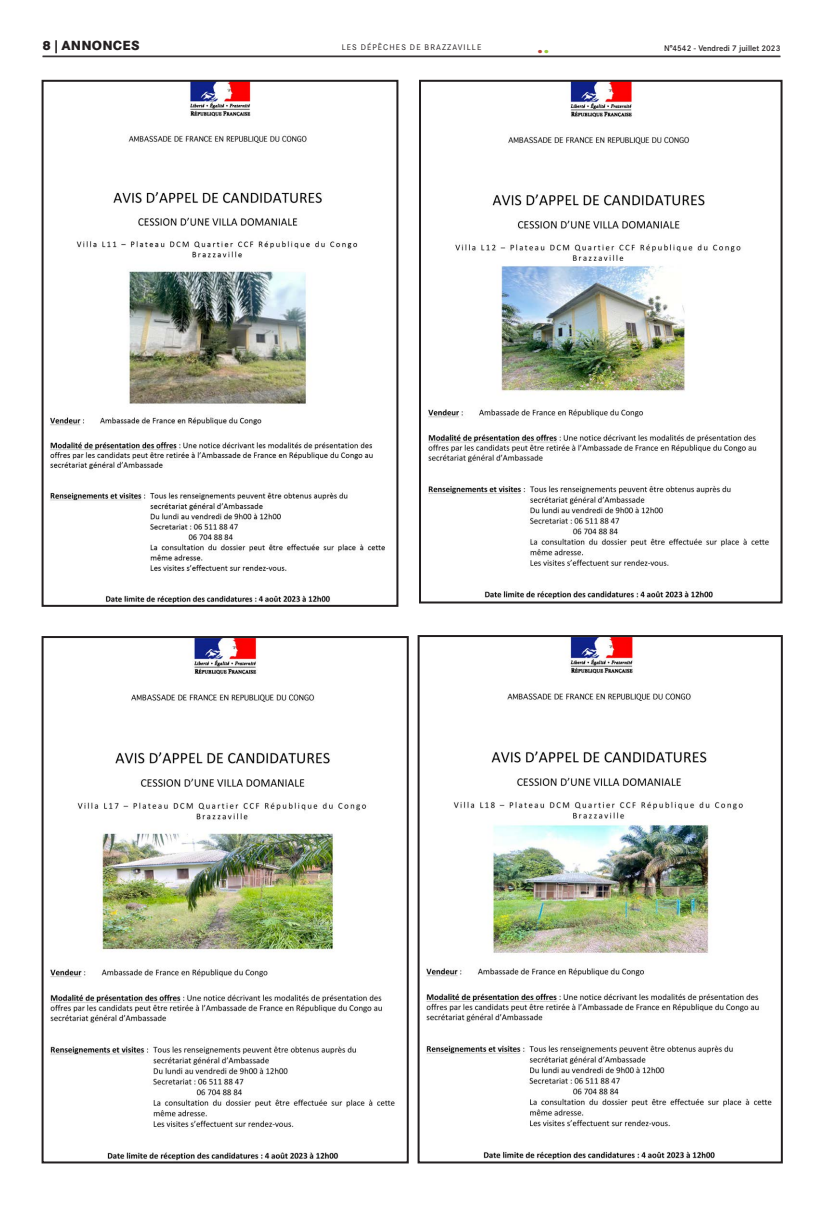
<style>
.page{position:relative;width:823px;height:1205px;background:#fff}
.page>*{position:absolute;margin:0;border:0;box-sizing:border-box;transform-origin:0 0}
.t1{font:800 18px "Corporate SBQ";color:#be483b}
.t2{font:800 13px "Corporate SBQ";letter-spacing:.01em;color:#231f20}
.t3{font:500 8px "Corporate SBQ";color:#231f20}
.t4{font:8px "Corporate SBQ";letter-spacing:.135em;color:#231f20}
.s1{color:#99ca3b}
</style>
<div class="page">
<hr style="left:43px;top:56px;width:737px;height:1px;background:#231f20">
<img style="left:50px;top:83px;width:335px;height:521px">
<div style="left:42px;top:80px;width:356px;height:527px;border:2px solid #231f20"></div>
<img style="left:428px;top:83px;width:341px;height:516px">
<div style="left:419px;top:80px;width:363px;height:523px;border:2px solid #231f20"></div>
<img style="left:50px;top:639px;width:345px;height:521px">
<div style="left:42px;top:636px;width:366px;height:527px;border:2px solid #231f20"></div>
<img style="left:426px;top:638px;width:346px;height:522px">
<div style="left:417px;top:635px;width:365px;height:528px;border:2px solid #231f20"></div>
<h2 class="t2" style="left:43px;top:38px;width:98px">8 | ANNONCES</h2>
<p class="t4" style="left:341px;top:43px;width:141px">LES DÉPÊCHES DE BRAZZAVILLE</p>
<h1 class="t1" style="left:537px;top:35px;width:13px">.<span class="s1">.</span></h1>
<p class="t3" style="left:663px;top:43px;width:118px">N°4542 - Vendredi 7 juillet 2023</p>
</div>
